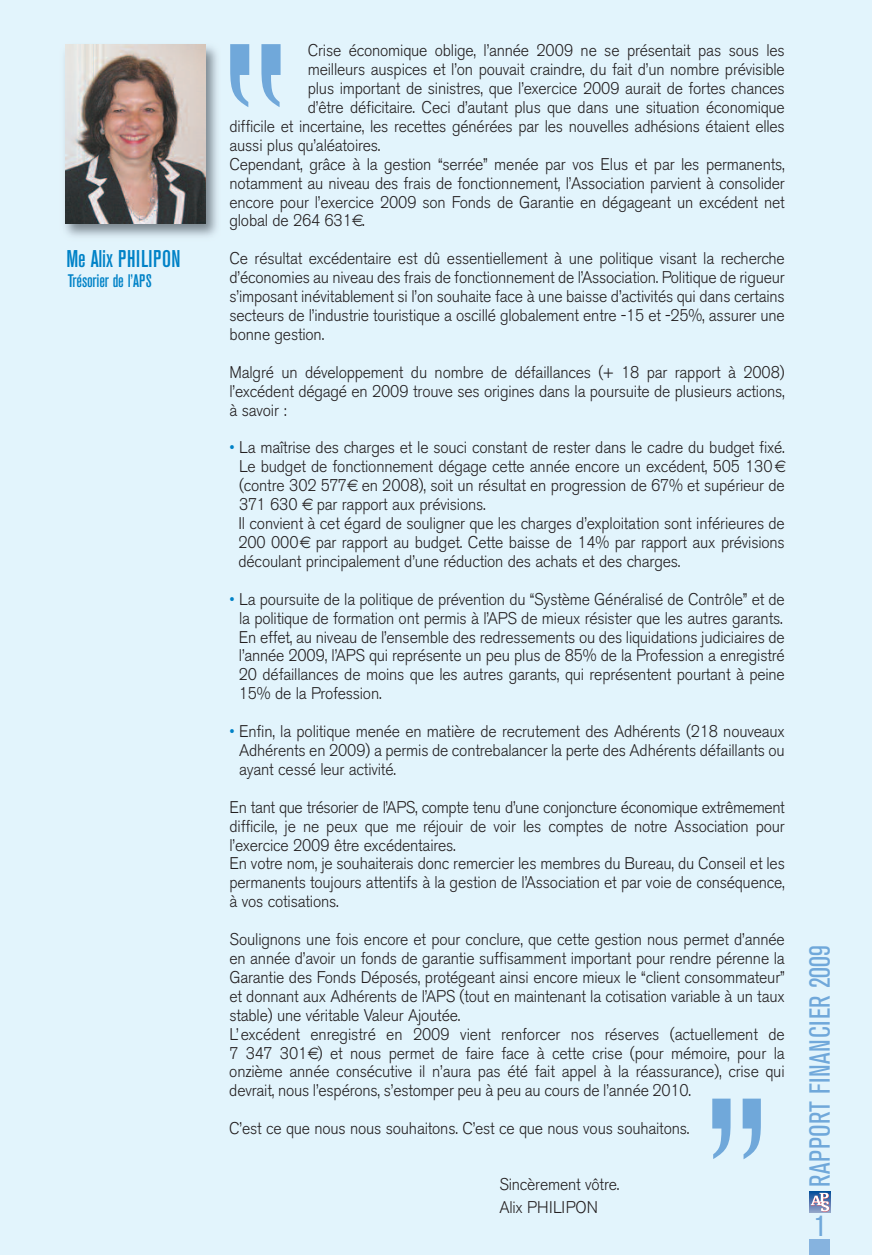
<style>
.page{position:relative;width:872px;height:1255px;background:#fff}
.page>*{position:absolute;margin:0;border:0;box-sizing:border-box;transform-origin:0 0}
.t1{font:500 condensed 228px "Akzidenz Grotesk BE";color:#70a8da}
.t2{font:condensed 28.8px "Akzidenz Grotesk BE";letter-spacing:.015em;color:#70a8da}
.t3{font:500 condensed 24px "Akzidenz Grotesk BE";letter-spacing:.02em;color:#0082c7}
.t4{font:500 condensed 18px "Akzidenz Grotesk BE";letter-spacing:-.01em;color:#0082c7}
.t5{font:300 16.8px/18.9px "Akzidenz Grotesk BE";letter-spacing:-.01em;color:#231f20;scale:.94 1}
.s1{color:#0082c7}
</style>
<div class="page">
<div style="left:0;top:0;width:872px;height:1254px;background:#e2f4fc"></div>
<svg style="left:809px;top:1191px;width:21px;height:21px"></svg>
<svg style="left:810px;top:1192px;width:19px;height:19px"></svg>
<div style="left:809px;top:1239px;width:21px;height:15px;background:#86b3df"></div>
<img style="left:65px;top:44px;width:152px;height:193px">
<img style="left:66px;top:45px;width:140px;height:178px">
<h3 class="t3" style="left:66px;top:250px;width:116px">Me Alix PHILIPON</h3>
<p class="t4" style="left:68px;top:274px;width:85px">Trésorier de l’APS</p>
<p class="t5" style="left:308px;top:42px;width:509px">Crise économique oblige, l’année 2009 ne se présentait pas sous les</p>
<p class="t5" style="left:308px;top:61px;width:509px">meilleurs auspices et l’on pouvait craindre, du fait d’un nombre prévisible</p>
<p class="t5" style="left:308px;top:80px;width:509px">plus important de sinistres, que l’exercice 2009 aurait de fortes chances</p>
<p class="t5" style="left:308px;top:99px;width:509px">d’être déficitaire. Ceci d’autant plus que dans une situation économique</p>
<p class="t5" style="left:229px;top:118px;width:592px">difficile et incertaine, les recettes générées par les nouvelles adhésions étaient elles</p>
<p class="t5" style="left:229px;top:137px;width:162px">aussi plus qu’aléatoires.</p>
<p class="t5" style="left:229px;top:156px;width:592px">Cependant, grâce à la gestion “serrée” menée par vos Elus et par les permanents,</p>
<p class="t5" style="left:229px;top:175px;width:592px">notamment au niveau des frais de fonctionnement, l’Association parvient à consolider</p>
<p class="t5" style="left:229px;top:194px;width:592px">encore pour l’exercice 2009 son Fonds de Garantie en dégageant un excédent net</p>
<p class="t5" style="left:229px;top:212px;width:145px">global de 264 631 .</p>
<p class="t5" style="left:229px;top:250px;width:592px;text-align:justify">Ce résultat excédentaire est dû essentiellement à une politique visant la recherche d’économies au niveau des frais de fonctionnement de l’Association. Politique de rigueur s’imposant inévitablement si l’on souhaite face à une baisse d’activités qui dans certains secteurs de l’industrie touristique a oscillé globalement entre -15 et -25%, assurer une bonne gestion.</p>
<p class="t5" style="left:229px;top:364px;width:592px;text-align:justify">Malgré un développement du nombre de défaillances (+ 18 par rapport à 2008) l’excédent dégagé en 2009 trouve ses origines dans la poursuite de plusieurs actions, à savoir :</p>
<p class="t5" style="left:238px;top:439px;width:582px;text-indent:-9px"><span class="s1">•</span> La maîtrise des charges et le souci constant de rester dans le cadre du budget fixé.<br>Le budget de fonctionnement dégage cette année encore un excédent, 505 130 (contre 302 577 en 2008), soit un résultat en progression de 67% et supérieur de 371 630 par rapport aux prévisions.<br>Il convient à cet égard de souligner que les charges d’exploitation sont inférieures de 200 000 par rapport au budget. Cette baisse de 14% par rapport aux prévisions découlant principalement d’une réduction des achats et des charges.</p>
<p class="t5" style="left:239px;top:590px;width:582px;text-indent:-9px"><span class="s1">•</span> La poursuite de la politique de prévention du “Système Généralisé de Contrôle” et de la politique de formation ont permis à l’APS de mieux résister que les autres garants.<br>En effet, au niveau de l’ensemble des redressements ou des liquidations judiciaires de l’année 2009, l’APS qui représente un peu plus de 85% de la Profession a enregistré 20 défaillances de moins que les autres garants, qui représentent pourtant à peine 15% de la Profession.</p>
<p class="t5" style="left:239px;top:723px;width:582px;text-align:justify;text-indent:-10px"><span class="s1">•</span> Enfin, la politique menée en matière de recrutement des Adhérents (218 nouveaux Adhérents en 2009) a permis de contrebalancer la perte des Adhérents défaillants ou ayant cessé leur activité.</p>
<p class="t5" style="left:229px;top:798px;width:592px">En tant que trésorier de l’APS, compte tenu d’une conjoncture économique extrêmement difficile, je ne peux que me réjouir de voir les comptes de notre Association pour l’exercice 2009 être excédentaires.<br>En votre nom, je souhaiterais donc remercier les membres du Bureau, du Conseil et les permanents toujours attentifs à la gestion de l’Association et par voie de conséquence, à vos cotisations.</p>
<p class="t5" style="left:229px;top:931px;width:592px">Soulignons une fois encore et pour conclure, que cette gestion nous permet d’année en année d’avoir un fonds de garantie suffisamment important pour rendre pérenne la Garantie des Fonds Déposés, protégeant ainsi encore mieux le “client consommateur” et donnant aux Adhérents de l’APS (tout en maintenant la cotisation variable à un taux stable) une véritable Valeur Ajoutée.<br>L’excédent enregistré en 2009 vient renforcer nos réserves (actuellement de 7 347 301 ) et nous permet de faire face à cette crise (pour mémoire, pour la onzième année consécutive il n’aura pas été fait appel à la réassurance), crise qui devrait, nous l’espérons, s’estomper peu à peu au cours de l’année 2010.</p>
<p class="t5" style="left:229px;top:1120px;width:491px">C’est ce que nous nous souhaitons. C’est ce que nous vous souhaitons.</p>
<p class="t5" style="left:499px;top:1174px;width:129px;line-height:22.5px">Sincèrement vôtre.<br>Alix PHILIPON</p>
<h1 class="t1" style="left:703px;top:1098px;width:68px">”</h1>
<h2 class="t2" style="left:809px;top:1186px;width:243px;rotate:-90deg">RAPPORT FINANCIER 2009</h2>
<h2 class="t2" style="left:815px;top:1215px;width:12px">1</h2>
</div>
